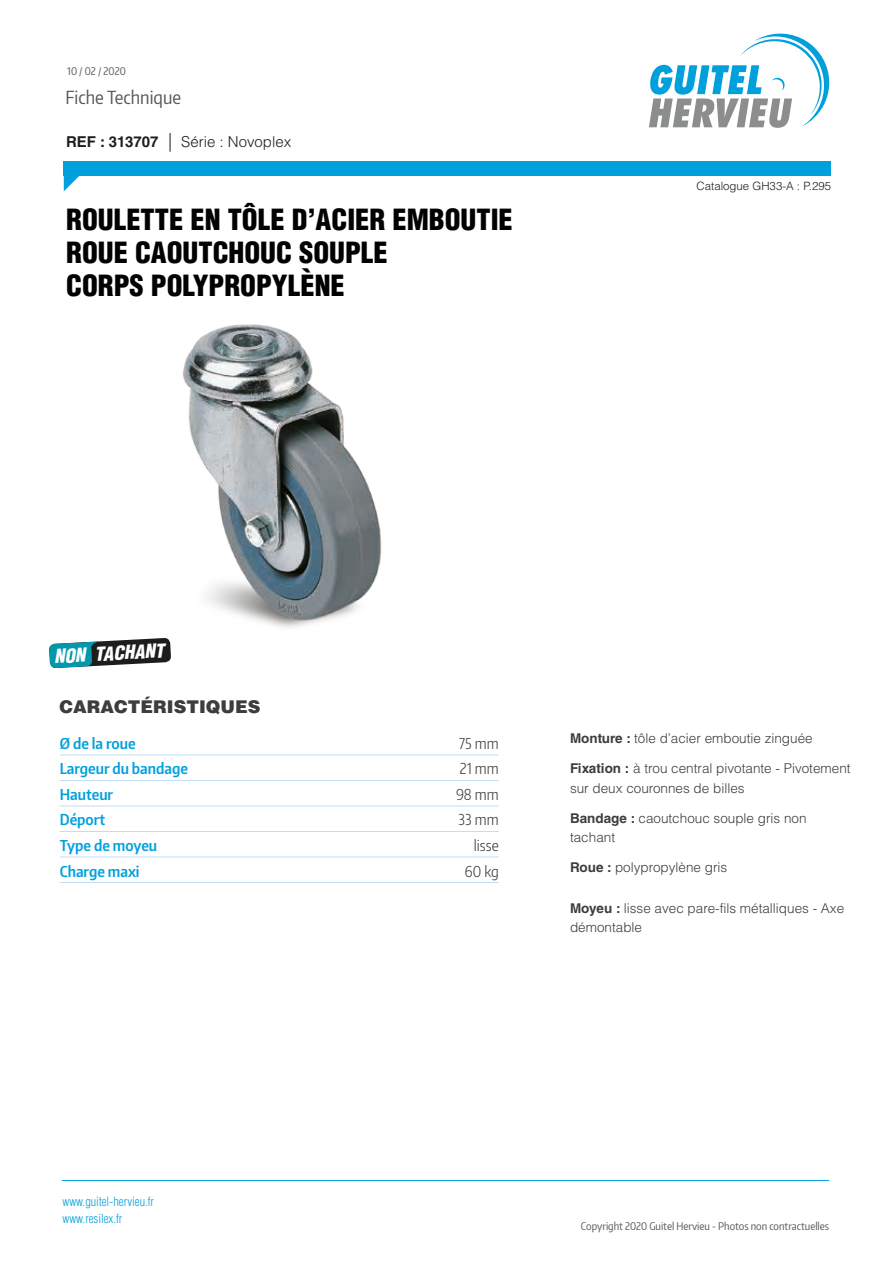
<style>
.page{position:relative;width:893px;height:1263px;background:#fff}
.page>*{position:absolute;margin:0;border:0;box-sizing:border-box;transform-origin:0 0}
.t1{font:900 condensed 28.5px/33px "Helvetica LT Std";color:#020203}
.t2{font:italic 900 condensed 18.75px "Helvetica LT Std";color:#fff}
.t3{font:18px "Encode Sans Condensed";color:#575756}
.t4{font:900 17.55px "Helvetica LT Std";color:#3d3d3c}
.t5{font:600 15px "Encode Sans Condensed";color:#00a0dd}
.t6{font:300 15px "Helvetica LT Std";color:#1d1d1b}
.t7{font:300 15px "Encode Sans Condensed";color:#3d3d3c}
.t8{font:300 13.5px/19.5px "Helvetica LT Std";color:#3d3d3c}
.t9{font:300 condensed 12.3px/16.6px "Helvetica LT Std";color:#00a0dd}
.t10{font:300 11.4px "Helvetica LT Std";color:#1d1d1b}
.t11{font:10.5px "Encode Sans Condensed";color:#575756}
.s1{font-weight:700}
.s2{font-stretch:condensed;font-size:18.6px}
</style>
<div class="page">
<svg style="left:649px;top:33px;width:181px;height:95px"></svg>
<div style="left:64px;top:161px;width:767px;height:15px;background:#00a0dd"></div>
<svg style="left:64px;top:176px;width:15px;height:15px"></svg>
<hr style="left:62px;top:1180px;width:767px;height:1px;background:#00a0dd">
<svg style="left:49px;top:640px;width:102px;height:28px"></svg>
<hr style="left:60px;top:755px;width:439px;height:1px;background:#c2def5">
<hr style="left:60px;top:780px;width:439px;height:1px;background:#c2def5">
<hr style="left:60px;top:806px;width:439px;height:1px;background:#c2def5">
<hr style="left:60px;top:831px;width:439px;height:1px;background:#c2def5">
<hr style="left:60px;top:857px;width:439px;height:1px;background:#c2def5">
<hr style="left:60px;top:882px;width:439px;height:1px;background:#c2def5">
<img style="left:113px;top:324px;width:269px;height:339px">
<p class="t11" style="left:67px;top:64px;width:60px">10 / 02 / 2020</p>
<h3 class="t3" style="left:65px;top:85px;width:117px">Fiche Technique</h3>
<p class="t6" style="left:66px;top:132px;width:227px"><span class="s1">REF : 313707</span> <span class="s2">|</span> Série : Novoplex</p>
<p class="t1" style="left:66px;top:203px;width:448px">ROULETTE EN TÔLE D’ACIER EMBOUTIE<br>ROUE CAOUTCHOUC SOUPLE</p>
<p class="t1" style="left:66px;top:269px;width:280px">CORPS POLYPROPYLÈNE</p>
<p class="t10" style="left:697px;top:179px;width:136px">Catalogue GH33-A : P.295</p>
<p class="t2" style="left:53px;top:644px;width:112px;rotate:-3deg">NON TACHANT</p>
<p class="t4" style="left:60px;top:696px;width:202px">CARACTÉRISTIQUES</p>
<p class="t5" style="left:60px;top:733px;width:77px">Ø de la roue</p>
<p class="t7" style="left:459px;top:733px;width:41px">75 mm</p>
<p class="t5" style="left:60px;top:759px;width:130px">Largeur du bandage</p>
<p class="t7" style="left:460px;top:759px;width:40px">21 mm</p>
<p class="t5" style="left:60px;top:784px;width:55px">Hauteur</p>
<p class="t7" style="left:456px;top:784px;width:44px">98 mm</p>
<p class="t5" style="left:60px;top:810px;width:47px">Déport</p>
<p class="t7" style="left:459px;top:810px;width:42px">33 mm</p>
<p class="t5" style="left:60px;top:835px;width:99px">Type de moyeu</p>
<p class="t7" style="left:474px;top:835px;width:26px">lisse</p>
<p class="t5" style="left:60px;top:861px;width:81px">Charge maxi</p>
<p class="t7" style="left:465px;top:861px;width:36px">60 kg</p>
<p class="t8" style="left:570px;top:728px;width:244px"><span class="s1">Monture :</span> tôle d’acier emboutie zinguée</p>
<p class="t8" style="left:570px;top:758px;width:282px"><span class="s1">Fixation :</span> à trou central pivotante - Pivotement sur deux couronnes de billes</p>
<p class="t8" style="left:570px;top:808px;width:238px"><span class="s1">Bandage :</span> caoutchouc souple gris non tachant</p>
<p class="t8" style="left:570px;top:857px;width:159px"><span class="s1">Roue :</span> polypropylène gris</p>
<p class="t8" style="left:570px;top:898px;width:276px"><span class="s1">Moyeu :</span> lisse avec pare-fils métalliques - Axe démontable</p>
<p class="t9" style="left:63px;top:1193px;width:93px">www.guitel-hervieu.fr www.resilex.fr</p>
<p class="t11" style="left:581px;top:1219px;width:250px">Copyright 2020 Guitel Hervieu - Photos non contractuelles</p>
</div>
